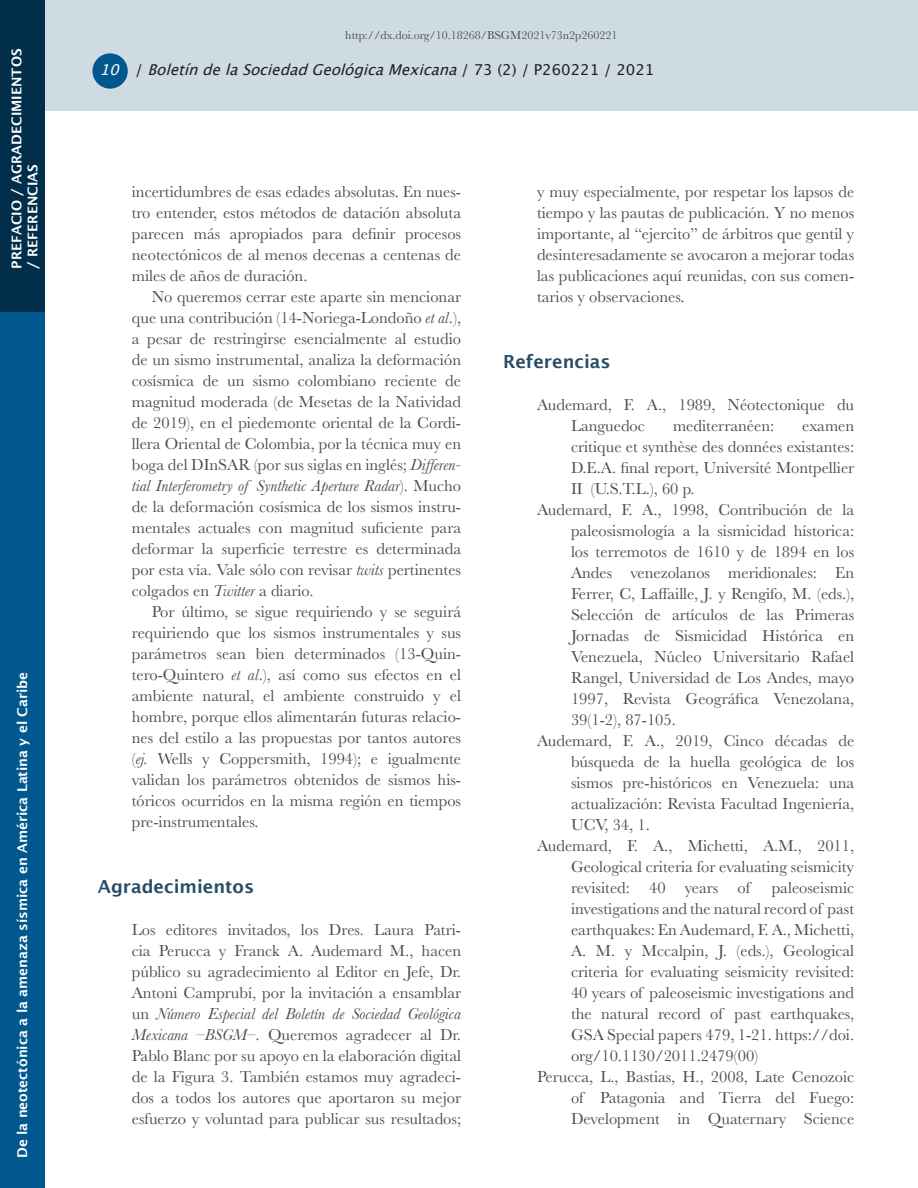
<style>
.page{position:relative;width:918px;height:1188px;background:#fff}
.page>*{position:absolute;margin:0;border:0;box-sizing:border-box;transform-origin:0 0}
.Jerarquía_1{font:600 18px "Lucida Sans";color:#274d66}
.Texto_general{font:16.5px/21px "Baskerville";color:#4b4c4d;text-align:justify}
.Referencias{font:16.5px/21px "Baskerville";color:#4b4c4d;text-align:justify}
.t1{font:italic 15px "Lucida Grande";color:#231f20}
.Sección{font:600 13.5px/16.2px "Lucida Sans";color:#fff}
.t2{font:12px "Baskerville";color:#4b4c4d}
.s1{color:#fff}
.s2{font-style:normal}
.s3{font-style:italic}
</style>
<div class="page">
<div style="left:0;top:311px;width:44px;height:877px;background:#01588e"></div>
<div style="left:45px;top:0;width:873px;height:111px;background:#cfdbe2"></div>
<div style="left:92px;top:53px;width:36px;height:36px;background:#01588e;border-radius:50%"></div>
<div style="left:0;top:0;width:44px;height:311px;background:#012e4b"></div>
<p class="Sección" style="left:8px;top:269px;width:222px;rotate:-90deg">PREFACIO / AGRADECIMIENTOS / REFERENCIAS</p>
<p class="Sección" style="left:14px;top:1158px;width:488px;rotate:-90deg">De la neotectónica a la amenaza sísmica en América Latina y el Caribe</p>
<p class="t2" style="left:345px;top:27px;width:274px">http://dx.doi.org/10.18268/BSGM2021v73n2p260221</p>
<p class="t1" style="left:100px;top:61px;width:556px"><span class="s1">10</span> <span class="s2">/</span> BoletíndelaSociedadGeológicaMexicana<span class="s2">/ 7 3 ( 2 ) / P 2 6 0 2 2 1 / 2 0 2 1</span></p>
<p class="Texto_general" style="left:132px;top:182px;width:331px">incertidumbres de esas edades absolutas. En nues&shy;tro entender, estos métodos de datación absoluta parecen más apropiados para definir procesos neotectónicos de al menos decenas a centenas de miles de años de duración.</p>
<p class="Texto_general" style="left:132px;top:287px;width:331px;text-indent:20px">No queremos cerrar este aparte sin mencionar que una contribución (14-Noriega-Londoño <span class="s3">et al</span>.), a pesar de restringirse esencialmente al estudio de un sismo instrumental, analiza la deformación cosísmica de un sismo colombiano reciente de magnitud moderada (de Mesetas de la Natividad de 2019), en el piedemonte oriental de la Cordi&shy;llera Oriental de Colombia, por la técnica muy en boga del DInSAR (por sus siglas en inglés; <span class="s3">Differen&shy;tial Interferometry of Synthetic Aperture Radar</span>). Mucho de la deformación cosísmica de los sismos instru&shy;mentales actuales con magnitud suficiente para deformar la superficie terrestre es determinada por esta vía. Vale sólo con revisar <span class="s3">twits</span> pertinentes colgados en <span class="s3">Twitter</span> a diario.</p>
<p class="Texto_general" style="left:132px;top:602px;width:331px;text-indent:20px">Por último, se sigue requiriendo y se seguirá requiriendo que los sismos instrumentales y sus parámetros sean bien determinados (13-Quin&shy;tero-Quintero <span class="s3">et al</span>.), así como sus efectos en el ambiente natural, el ambiente construido y el hombre, porque ellos alimentarán futuras relacio&shy;nes del estilo a las propuestas por tantos autores (<span class="s3">ej.</span> Wells y Coppersmith, 1994); e igualmente validan los parámetros obtenidos de sismos his&shy;tóricos ocurridos en la misma región en tiempos pre-instrumentales.</p>
<p class="Jerarquía_1" style="left:98px;top:877px;width:158px">Agradecimientos</p>
<p class="Texto_general" style="left:132px;top:920px;width:331px">Los editores invitados, los Dres. Laura Patri&shy;cia Perucca y Franck A. Audemard M., hacen público su agradecimiento al Editor en Jefe, Dr.<br>Antoni Camprubí, por la invitación a ensamblar un <span class="s3">Número Especial del Boletín de Sociedad Geológica Mexicana</span> –<span class="s3">BSGM</span>–. Queremos agradecer al Dr.<br>Pablo Blanc por su apoyo en la elaboración digital de la Figura 3. También estamos muy agradeci&shy;dos a todos los autores que aportaron su mejor esfuerzo y voluntad para publicar sus resultados;</p>
<p class="Texto_general" style="left:537px;top:182px;width:319px">y muy especialmente, por respetar los lapsos de tiempo y las pautas de publicación. Y no menos importante, al “ejercito” de árbitros que gentil y desinteresadamente se avocaron a mejorar todas las publicaciones aquí reunidas, con sus comen&shy;tarios y observaciones.</p>
<p class="Jerarquía_1" style="left:503px;top:352px;width:109px">Referencias</p>
<p class="Referencias" style="left:571px;top:395px;width:285px;text-indent:-34px">Audemard, F. A., 1989, Néotectonique du<br>Languedoc</p>
<p class="Referencias" style="left:673px;top:416px;width:103px">mediterranéen:</p>
<p class="Referencias" style="left:571px;top:416px;width:285px;text-indent:231px">examen critique et synthèse des données existantes:<br>D.E.A. final report, Université Montpellier II (U.S.T.L.), 60 p.</p>
<p class="Referencias" style="left:571px;top:500px;width:285px;text-indent:-34px">Audemard, F. A., 1998, Contribución de la paleosismología a la sismicidad hístorica: los terremotos de 1610 y de 1894 en los Andes venezolanos meridionales: En Ferrer, C, Laffaille, J. y Rengifo, M. (eds.), Selección de artículos de las Primeras Jornadas de Sismicidad Histórica en Venezuela, Núcleo Universitario Rafael Rangel, Universidad de Los Andes, mayo 1997, Revista Geográfica Venezolana, 39(1-2), 87-105.</p>
<p class="Referencias" style="left:571px;top:731px;width:285px;text-indent:-34px">Audemard, F. A., 2019, Cinco décadas de búsqueda de la huella geológica de los sismos pre-históricos en Venezuela: una actualización: Revista Facultad Ingeniería, UCV, 34, 1.</p>
<p class="Referencias" style="left:571px;top:836px;width:285px;text-indent:-34px">Audemard, F. A., Michetti, A.M., 2011, Geological criteria for evaluating seismicity revisited: 40 years of</p>
<p class="Referencias" style="left:571px;top:878px;width:285px;text-indent:201px">paleoseismic investigations and the natural record of past earthquakes: En Audemard, F. A., Michetti, A. M. y Mccalpin, J. (eds.), Geological criteria for evaluating seismicity revisited:<br>40 years of paleoseismic investigations and the natural record of past earthquakes, GSA Special papers 479, 1-21. https://doi. org/10.1130/2011.2479(00)</p>
<p class="Referencias" style="left:571px;top:1067px;width:285px;text-indent:-34px">Perucca, L., Bastias, H., 2008, Late Cenozoic of Patagonia and Tierra del Fuego:<br>Development in Quaternary Science</p>
</div>
